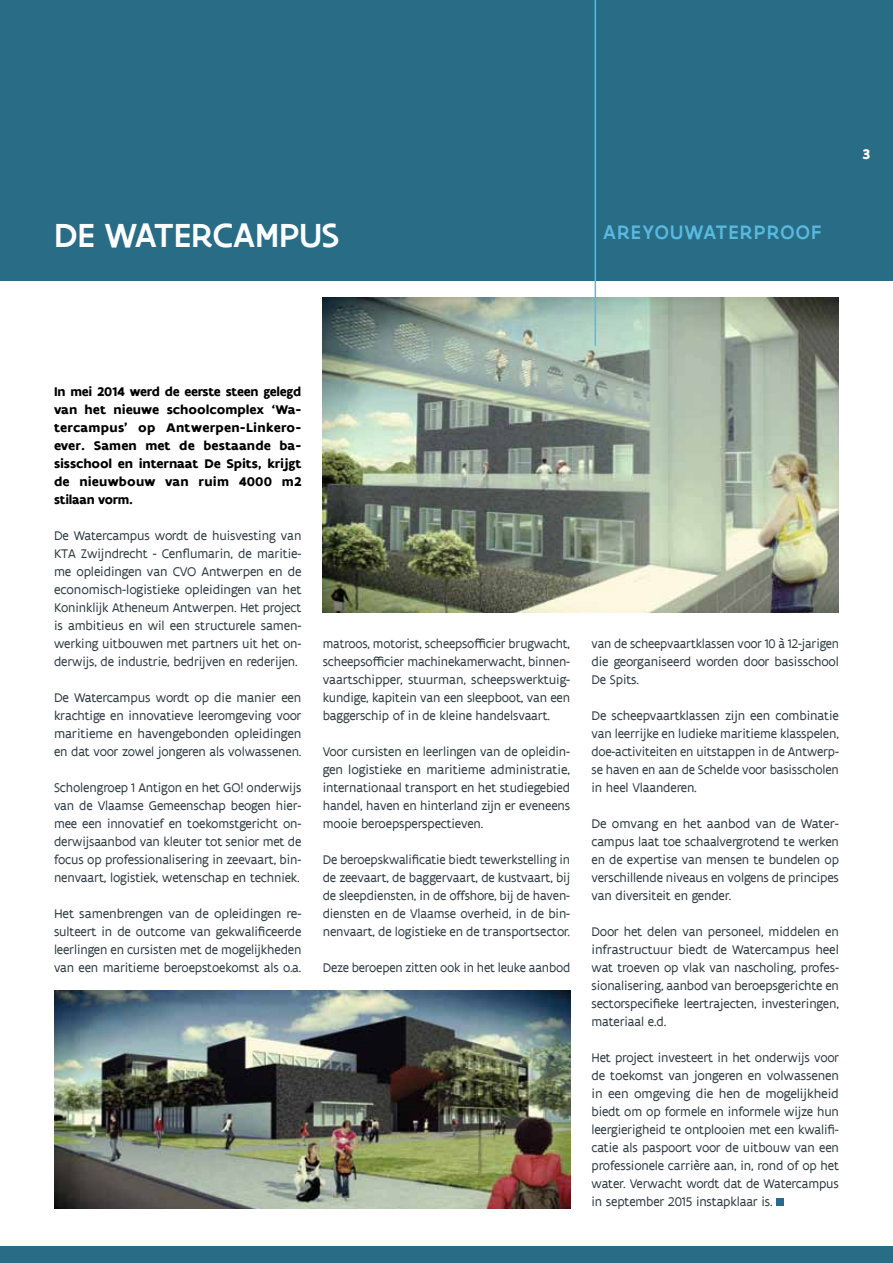
<style>
.page{position:relative;width:893px;height:1263px;background:#fff}
.page>*{position:absolute;margin:0;border:0;box-sizing:border-box;transform-origin:0 0}
.t1{font:500 36px "Flanders Art Sans";color:#fff}
.t2{font:500 21px "Flanders Art Sans";letter-spacing:.055em;color:#5ab9df}
.t3{font:700 15px "Flanders Art Sans";color:#fff}
.t4{font:13.5px/18px "Flanders Art Sans";letter-spacing:-.01em;color:#2c393f;text-align:justify}
.t5{font:700 13.5px/18px "Flanders Art Sans";letter-spacing:-.01em;color:#000;text-align:justify}
.t6{font:13.5px/18px "Flanders Art Sans";letter-spacing:-.01em;color:#2c393f;text-align:justify;scale:1.04 1}
</style>
<div class="page">
<img style="left:323px;top:298px;width:516px;height:314px">
<div style="left:0;top:0;width:893px;height:280px;background:#286c86"></div>
<img style="left:54px;top:990px;width:516px;height:219px">
<div style="left:0;top:1246px;width:893px;height:17px;background:#286c86"></div>
<hr style="left:595px;top:0;width:1px;height:346px;background:#5ab9df">
<div style="left:777px;top:1198px;width:7px;height:8px;background:#286c86"></div>
<h1 class="t1" style="left:54px;top:213px;width:287px">DE WATERCAMPUS</h1>
<h2 class="t2" style="left:603px;top:219px;width:220px">AREYOUWATERPROOF</h2>
<p class="t3" style="left:862px;top:145px;width:10px">3</p>
<p class="t5" style="left:54px;top:383px;width:249px">In mei 2014 werd de eerste steen gelegd van het nieuwe schoolcomplex ‘Wa&shy;tercampus’ op Antwerpen-Linkero&shy;ever. Samen met de bestaande ba&shy;sisschool en internaat De Spits, krijgt de nieuwbouw van ruim 4000 m2 stilaan vorm.</p>
<p class="t4" style="left:54px;top:527px;width:249px">De Watercampus wordt de huisvesting van KTA Zwijndrecht - Cenflumarin, de maritie&shy;me opleidingen van CVO Antwerpen en de economisch-logistieke opleidingen van het Koninklijk Atheneum Antwerpen. Het project is ambitieus en wil een structurele samen&shy;werking uitbouwen met partners uit het on&shy;derwijs, de industrie, bedrijven en rederijen.</p>
<p class="t4" style="left:54px;top:689px;width:249px">De Watercampus wordt op die manier een krachtige en innovatieve leeromgeving voor maritieme en havengebonden opleidingen en dat voor zowel jongeren als volwassenen.</p>
<p class="t4" style="left:54px;top:779px;width:249px">Scholengroep 1 Antigon en het GO! onderwijs van de Vlaamse Gemeenschap beogen hier&shy;mee een innovatief en toekomstgericht on&shy;derwijsaanbod van kleuter tot senior met de focus op professionalisering in zeevaart, bin&shy;nenvaart, logistiek, wetenschap en techniek.</p>
<p class="t6" style="left:54px;top:905px;width:239px">Het samenbrengen van de opleidingen re&shy;sulteert in de outcome van gekwalificeerde leerlingen en cursisten met de mogelijkheden van een maritieme beroepstoekomst als o.a.</p>
<p class="t4" style="left:323px;top:635px;width:249px">matroos, motorist, scheepsofficier brugwacht, scheepsofficier machinekamerwacht, binnen&shy;vaartschipper, stuurman, scheepswerktuig&shy;kundige, kapitein van een sleepboot, van een baggerschip of in de kleine handelsvaart.</p>
<p class="t4" style="left:323px;top:743px;width:249px">Voor cursisten en leerlingen van de opleidin&shy;gen logistieke en maritieme administratie, internationaal transport en het studiegebied handel, haven en hinterland zijn er eveneens mooie beroepsperspectieven.</p>
<p class="t4" style="left:323px;top:851px;width:249px">De beroepskwalificatie biedt tewerkstelling in de zeevaart, de baggervaart, de kustvaart, bij de sleepdiensten, in de offshore, bij de haven&shy;diensten en de Vlaamse overheid, in de bin&shy;nenvaart, de logistieke en de transportsector.</p>
<p class="t4" style="left:323px;top:959px;width:249px">Deze beroepen zitten ook in het leuke aanbod</p>
<p class="t4" style="left:591px;top:635px;width:249px">van de scheepvaartklassen voor 10 à 12-jarigen die georganiseerd worden door basisschool De Spits.</p>
<p class="t4" style="left:591px;top:707px;width:249px">De scheepvaartklassen zijn een combinatie van leerrijke en ludieke maritieme klasspelen, doe-activiteiten en uitstappen in de Antwerp&shy;se haven en aan de Schelde voor basisscholen in heel Vlaanderen.</p>
<p class="t4" style="left:591px;top:815px;width:249px">De omvang en het aanbod van de Water&shy;campus laat toe schaalvergrotend te werken en de expertise van mensen te bundelen op verschillende niveaus en volgens de principes van diversiteit en gender.</p>
<p class="t4" style="left:591px;top:923px;width:249px">Door het delen van personeel, middelen en infrastructuur biedt de Watercampus heel wat troeven op vlak van nascholing, profes&shy;sionalisering, aanbod van beroepsgerichte en sectorspecifieke leertrajecten, investeringen, materiaal e.d.</p>
<p class="t4" style="left:591px;top:1049px;width:249px">Het project investeert in het onderwijs voor de toekomst van jongeren en volwassenen in een omgeving die hen de mogelijkheid biedt om op formele en informele wijze hun leergierigheid te ontplooien met een kwalifi&shy;catie als paspoort voor de uitbouw van een professionele carrière aan, in, rond of op het water. Verwacht wordt dat de Watercampus in september 2015 instapklaar is.</p>
</div>
